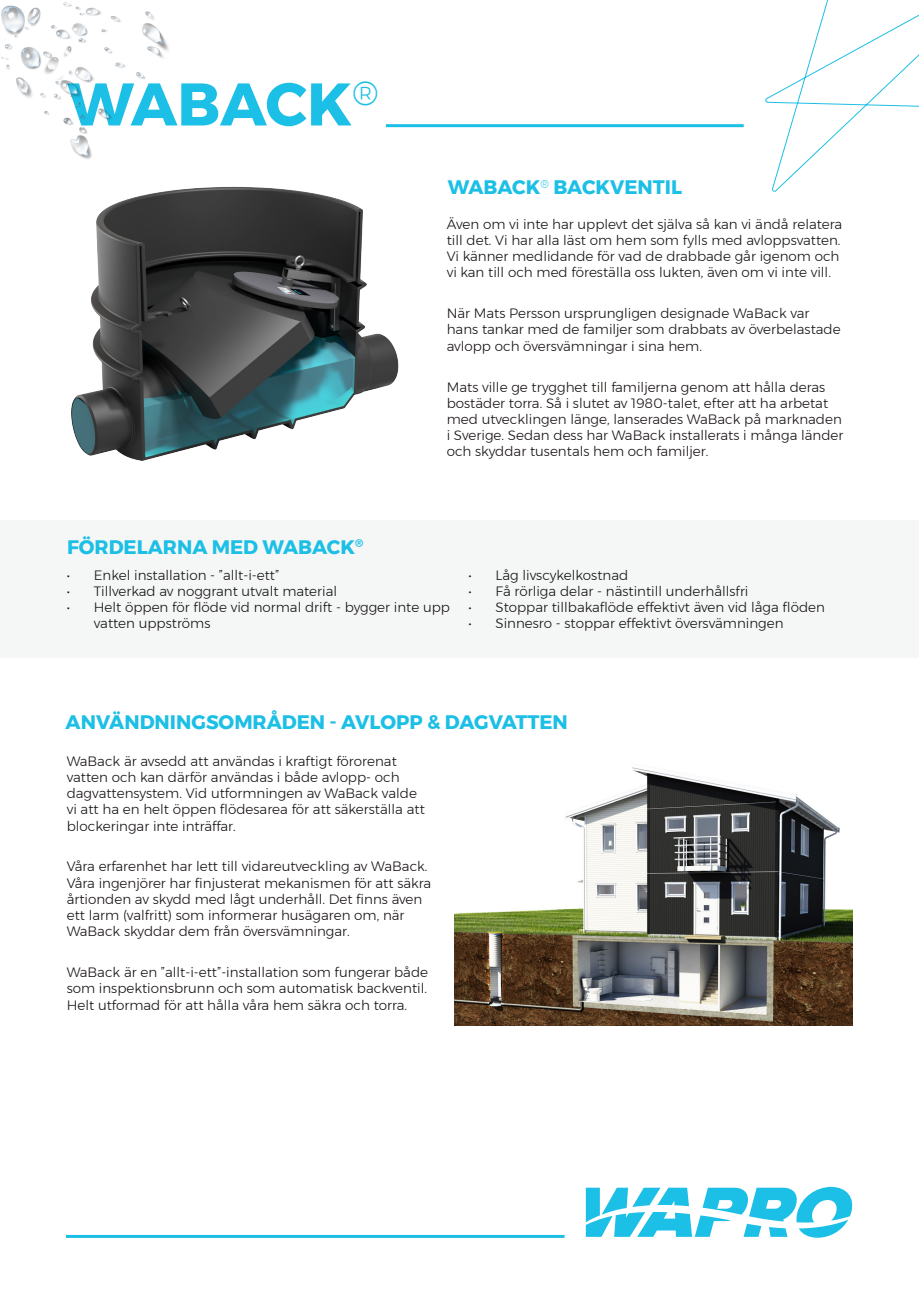
<style>
.page{position:relative;width:919px;height:1289px;background:#fff}
.page>*{position:absolute;margin:0;border:0;box-sizing:border-box;transform-origin:0 0}
.t1{font:700 60px "Montserrat";color:#1cbfe5}
.Rubrik_Brochure{font:700 19.5px "Montserrat";color:#1cbfe5}
.Paragraph_Text_Broch{font:300 13.5px/16.2px "Montserrat";color:#171312}
</style>
<div class="page">
<div style="left:0;top:521px;width:918px;height:137px;background:#f5f7f7"></div>
<img style="left:71px;top:124px;width:388px;height:337px">
<img style="left:455px;top:767px;width:397px;height:258px">
<svg style="left:765px;top:0;width:153px;height:192px"></svg>
<hr style="left:66px;top:1234px;width:498px;height:3px;background:#1cbfe5">
<hr style="left:386px;top:124px;width:357px;height:3px;background:#1cbfe5">
<img style="left:1px;top:2px;width:179px;height:204px">
<svg style="left:585px;top:1186px;width:267px;height:51px"></svg>
<h1 class="t1" style="left:67px;top:56px;width:313px">WABACK<sup>®</sup></h1>
<p class="Rubrik_Brochure" style="left:67px;top:531px;width:298px">FÖRDELARNA MED WABACK<sup>®</sup></p>
<p class="Rubrik_Brochure" style="left:448px;top:172px;width:236px">WABACK<sup>®</sup> BACKVENTIL</p>
<p class="Paragraph_Text_Broch" style="left:446px;top:216px;width:397px">Även om vi inte har upplevt det själva så kan vi ändå relatera till det. Vi har alla läst om hem som fylls med avloppsvatten.<br>Vi känner medlidande för vad de drabbade går igenom och vi kan till och med föreställa oss lukten, även om vi inte vill.</p>
<p class="Paragraph_Text_Broch" style="left:446px;top:305px;width:395px">När Mats Persson ursprungligen designade WaBack var hans tankar med de familjer som drabbats av överbelastade avlopp och översvämningar i sina hem.</p>
<p class="Paragraph_Text_Broch" style="left:446px;top:378px;width:398px">Mats ville ge trygghet till familjerna genom att hålla deras bostäder torra. Så i slutet av 1980-talet, efter att ha arbetat med utvecklingen länge, lanserades WaBack på marknaden i Sverige. Sedan dess har WaBack installerats i många länder och skyddar tusentals hem och familjer.</p>
<p class="Paragraph_Text_Broch" style="left:67px;top:566px;width:214px">• Enkel installation - ”allt-i-ett”</p>
<p class="Paragraph_Text_Broch" style="left:67px;top:582px;width:272px">• Tillverkad av noggrant utvalt material</p>
<p class="Paragraph_Text_Broch" style="left:94px;top:599px;width:357px;text-indent:-27px">• Helt öppen för flöde vid normal drift - bygger inte upp vatten uppströms</p>
<p class="Paragraph_Text_Broch" style="left:468px;top:566px;width:161px">• Låg livscykelkostnad</p>
<p class="Paragraph_Text_Broch" style="left:468px;top:582px;width:281px">• Få rörliga delar - nästintill underhållsfri</p>
<p class="Paragraph_Text_Broch" style="left:468px;top:599px;width:358px">• Stoppar tillbakaflöde effektivt även vid låga flöden</p>
<p class="Paragraph_Text_Broch" style="left:468px;top:615px;width:316px">• Sinnesro - stoppar effektivt översvämningen</p>
<p class="Rubrik_Brochure" style="left:66px;top:706px;width:504px">ANVÄNDNINGSOMRÅDEN - AVLOPP &amp; DAGVATTEN</p>
<p class="Paragraph_Text_Broch" style="left:67px;top:752px;width:359px">WaBack är avsedd att användas i kraftigt förorenat vatten och kan därför användas i både avlopp- och dagvattensystem. Vid utformningen av WaBack valde vi att ha en helt öppen flödesarea för att säkerställa att blockeringar inte inträffar.</p>
<p class="Paragraph_Text_Broch" style="left:67px;top:858px;width:366px">Våra erfarenhet har lett till vidareutveckling av WaBack.<br>Våra ingenjörer har finjusterat mekanismen för att säkra årtionden av skydd med lågt underhåll. Det finns även ett larm (valfritt) som informerar husägaren om, när WaBack skyddar dem från översvämningar.</p>
<p class="Paragraph_Text_Broch" style="left:67px;top:964px;width:363px;text-align:justify">WaBack är en ”allt-i-ett”-installation som fungerar både som inspektionsbrunn och som automatisk backventil.<br>Helt utformad för att hålla våra hem säkra och torra.</p>
</div>
